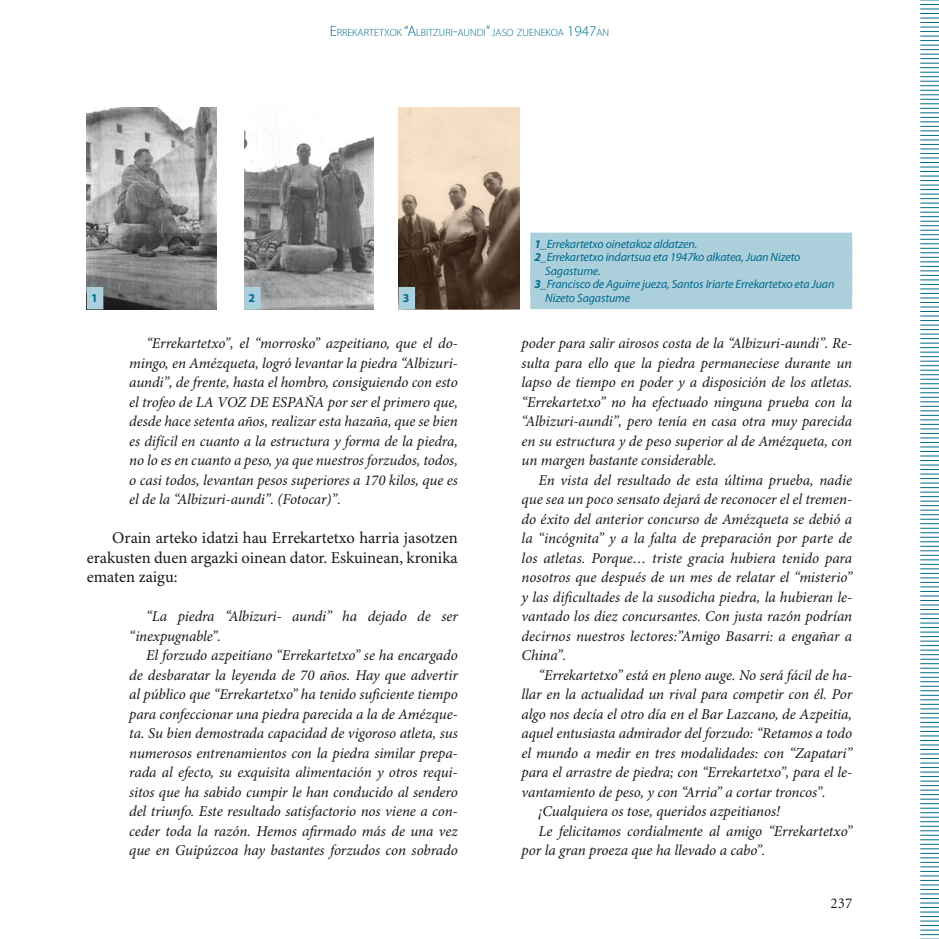
<style>
.page{position:relative;width:939px;height:939px;background:#fff}
.page>*{position:absolute;margin:0;border:0;box-sizing:border-box;transform-origin:0 0}
.Testua{font:16.5px/19.5px "Minion Pro";color:#1a171c;text-align:justify}
.TESTUA_barrura{font:italic 15px/19.5px "Minion Pro";letter-spacing:-.005em;color:#1a171c;text-align:justify}
.TESTUA_Barrura_GAZ{font:italic 15px/19.5px "Minion Pro";letter-spacing:-.01em;color:#1a171c}
.t1{font:15px "Minion";color:#1a171c}
.OINA{font:italic 12px "Myriad Pro";letter-spacing:-.01em;color:#006b8e}
.OINA-2{font:700 12px "Myriad Pro";color:#006b8e}
.t2{font:300 10.5px "Myriad Pro";color:#006b8e}
.s1{font-size:15px}
.s2{font-weight:700}
</style>
<div class="page">
<img style="left:87px;top:108px;width:129px;height:201px">
<img style="left:244px;top:113px;width:130px;height:196px">
<img style="left:398px;top:108px;width:121px;height:201px">
<div style="left:530px;top:233px;width:322px;height:22px;background:#accfdc"></div>
<div style="left:530px;top:246px;width:322px;height:23px;background:#accfdc"></div>
<div style="left:530px;top:260px;width:322px;height:22px;background:#accfdc"></div>
<div style="left:530px;top:273px;width:322px;height:23px;background:#accfdc"></div>
<div style="left:530px;top:287px;width:322px;height:22px;background:#accfdc"></div>
<div style="left:87px;top:287px;width:16px;height:22px;background:#accfdc"></div>
<div style="left:244px;top:287px;width:17px;height:22px;background:#accfdc"></div>
<div style="left:398px;top:287px;width:17px;height:22px;background:#accfdc"></div>
<svg style="left:920px;top:0;width:19px;height:939px"></svg>
<p class="t2" style="left:330px;top:27px;width:281px"><span class="s1">E</span>RREKARTETXOK <span class="s1">“A</span>LBITZURI<span class="s1">-</span>AUNDI<span class="s1">”</span> JASO ZUENEKOA <span class="s1">1947</span>AN</p>
<p class="OINA" style="left:535px;top:237px;width:164px"><span class="s2">1_</span>Errekartetxo oinetakoz aldatzen.</p>
<p class="OINA" style="left:535px;top:251px;width:267px"><span class="s2">2_</span>Errekartetxo indartsua eta 1947ko alkatea, Juan Nizeto</p>
<p class="OINA" style="left:545px;top:264px;width:57px">Sagastume.</p>
<p class="OINA" style="left:535px;top:278px;width:301px"><span class="s2">3_</span>Francisco de Aguirre jueza, Santos Iriarte Errekartetxo eta Juan</p>
<p class="OINA-2" style="left:91px;top:291px;width:8px">1</p>
<p class="OINA-2" style="left:248px;top:291px;width:8px">2</p>
<p class="OINA-2" style="left:403px;top:291px;width:8px">3</p>
<p class="OINA" style="left:545px;top:291px;width:86px">Nizeto Sagastume</p>
<p class="TESTUA_barrura" style="left:129px;top:334px;width:330px;text-indent:17px">“Errekartetxo”, el “morrosko” azpeitiano, que el do&shy;mingo, en Amézqueta, logró levantar la piedra “Albizuri&shy;aundi”, de frente, hasta el hombro, consiguiendo con esto el trofeo de LA VOZ DE ESPAÑA por ser el primero que, desde hace setenta años, realizar esta hazaña, que se bien es difícil en cuanto a la estructura y forma de la piedra, no lo es en cuanto a peso, ya que nuestros forzudos, todos, o casi todos, levantan pesos superiores a 170 kilos, que es el de la “Albizuri-aundi”. (Fotocar)”.</p>
<p class="Testua" style="left:87px;top:529px;width:373px;text-indent:26px">Orain arteko idatzi hau Errekartetxo harria jasotzen erakusten duen argazki oinean dator. Eskuinean, kronika ematen zaigu:</p>
<p class="TESTUA_Barrura_GAZ" style="left:129px;top:607px;width:330px;text-indent:17px">“La piedra “Albizuri- aundi” ha dejado de ser “inexpugnable”.</p>
<p class="TESTUA_barrura" style="left:129px;top:646px;width:330px;text-indent:17px">El forzudo azpeitiano “Errekartetxo” se ha encargado de desbaratar la leyenda de 70 años. Hay que advertir al público que “Errekartetxo” ha tenido suficiente tiempo para confeccionar una piedra parecida a la de Amézque&shy;ta. Su bien demostrada capacidad de vigoroso atleta, sus numerosos entrenamientos con la piedra similar prepa&shy;rada al efecto, su exquisita alimentación y otros requi&shy;sitos que ha sabido cumpir le han conducido al sendero del triunfo. Este resultado satisfactorio nos viene a con&shy;ceder toda la razón. Hemos afirmado más de una vez que en Guipúzcoa hay bastantes forzudos con sobrado</p>
<p class="TESTUA_barrura" style="left:522px;top:334px;width:332px">poder para salir airosos costa de la “Albizuri-aundi”. Re&shy;sulta para ello que la piedra permaneciese durante un lapso de tiempo en poder y a disposición de los atletas. “Errekartetxo” no ha efectuado ninguna prueba con la “Albizuri-aundi”, pero tenía en casa otra muy parecida en su estructura y de peso superior al de Amézqueta, con un margen bastante considerable.</p>
<p class="TESTUA_barrura" style="left:522px;top:471px;width:332px;text-indent:17px">En vista del resultado de esta última prueba, nadie que sea un poco sensato dejará de reconocer el el tremen&shy;do éxito del anterior concurso de Amézqueta se debió a la “incógnita” y a la falta de preparación por parte de los atletas. Porque… triste gracia hubiera tenido para nosotros que después de un mes de relatar el “misterio” y las dificultades de la susodicha piedra, la hubieran le&shy;vantado los diez concursantes. Con justa razón podrían decirnos nuestros lectores:”Amigo Basarri: a engañar a China”.</p>
<p class="TESTUA_barrura" style="left:522px;top:666px;width:332px;text-indent:17px">“Errekartetxo” está en pleno auge. No será fácil de ha&shy;llar en la actualidad un rival para competir con él. Por algo nos decía el otro día en el Bar Lazcano, de Azpeitia, aquel entusiasta admirador del forzudo: “Retamos a todo el mundo a medir en tres modalidades: con “Zapatari” para el arrastre de piedra; con “Errekartetxo”, para el le&shy;vantamiento de peso, y con “Arria” a cortar troncos”.</p>
<p class="TESTUA_barrura" style="left:539px;top:802px;width:243px">¡Cualquiera os tose, queridos azpeitianos!</p>
<p class="TESTUA_barrura" style="left:522px;top:822px;width:332px;text-indent:17px">Le felicitamos cordialmente al amigo “Errekartetxo” por la gran proeza que ha llevado a cabo”.</p>
<p class="t1" style="left:831px;top:896px;width:23px">237</p>
</div>
